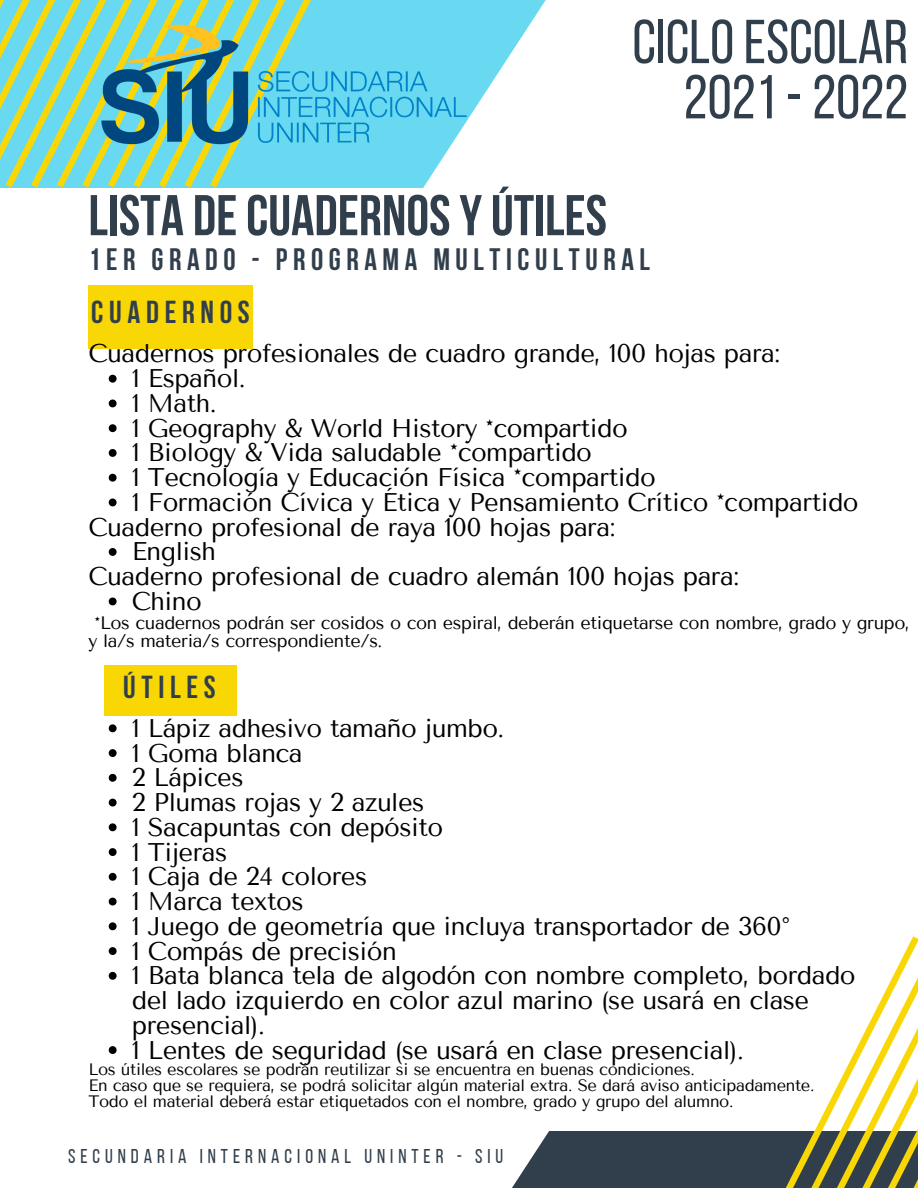
<style>
.page{position:relative;width:918px;height:1188px;background:#fff}
.page>*{position:absolute;margin:0;border:0;box-sizing:border-box;transform-origin:0 0}
.t1{font:61.95px "Bebas Neue";color:#313f4c}
.t2{font:700 57.3px "Bebas Neue";color:#313f4c}
.t3{font:700 31.65px "Bebas Neue";letter-spacing:.18em;color:#313f4c}
.t4{font:700 30.9px "Bebas Neue";letter-spacing:.18em;color:#313f4c}
.t5{font:25.5px/24.8px "Tenor Sans";letter-spacing:-.02em;color:#000}
.t6{font:19.95px "Bebas Neue";letter-spacing:.25em;color:#313f4c}
.t7{font:18px/18px "Tenor Sans";letter-spacing:-.02em;color:#000}
.t8{font:16.5px "Tenor Sans";letter-spacing:-.02em;color:#000}
</style>
<div class="page">
<svg style="left:512px;top:1131px;width:136px;height:57px;background:#4d5964"></svg>
<svg style="left:481px;top:0;width:65px;height:99px"></svg>
<svg style="left:0;top:0;width:80px;height:188px;background:#90d8af"></svg>
<svg style="left:648px;top:936px;width:270px;height:252px"></svg>
<div style="left:88px;top:285px;width:165px;height:63px;background:#f9d705"></div>
<img style="left:80px;top:0;width:400px;height:188px">
<svg style="left:109px;top:375px;width:8px;height:8px"></svg>
<svg style="left:109px;top:400px;width:8px;height:7px"></svg>
<svg style="left:109px;top:424px;width:8px;height:8px"></svg>
<svg style="left:109px;top:449px;width:8px;height:8px"></svg>
<svg style="left:109px;top:474px;width:8px;height:8px"></svg>
<svg style="left:109px;top:499px;width:8px;height:7px"></svg>
<svg style="left:109px;top:548px;width:8px;height:8px"></svg>
<svg style="left:109px;top:598px;width:8px;height:7px"></svg>
<div style="left:104px;top:665px;width:133px;height:51px;background:#f9d705"></div>
<svg style="left:109px;top:724px;width:8px;height:8px"></svg>
<svg style="left:109px;top:749px;width:8px;height:8px"></svg>
<svg style="left:109px;top:774px;width:8px;height:8px"></svg>
<svg style="left:109px;top:799px;width:8px;height:8px"></svg>
<svg style="left:109px;top:823px;width:8px;height:8px"></svg>
<svg style="left:109px;top:848px;width:8px;height:8px"></svg>
<svg style="left:109px;top:873px;width:8px;height:8px"></svg>
<svg style="left:109px;top:898px;width:8px;height:8px"></svg>
<svg style="left:109px;top:922px;width:8px;height:8px"></svg>
<svg style="left:109px;top:947px;width:8px;height:8px"></svg>
<svg style="left:109px;top:972px;width:8px;height:8px"></svg>
<svg style="left:109px;top:1046px;width:8px;height:8px"></svg>
<p class="t1" style="left:632px;top:17px;width:277px">CICLOESCOLAR</p>
<p class="t1" style="left:684px;top:72px;width:226px">2021-2022</p>
<p class="t2" style="left:88px;top:192px;width:520px">LISTA DECUADERNOSYÚTILES</p>
<p class="t4" style="left:88px;top:247px;width:563px">1ER GRADO - PROGRAMA MULTICULTURAL</p>
<p class="t3" style="left:91px;top:299px;width:160px">CUADERNOS</p>
<p class="t5" style="left:88px;top:341px;width:693px">Cuadernos profesionales de cuadro grande, 100 hojas para:</p>
<p class="t5" style="left:132px;top:366px;width:115px">1 Español.</p>
<p class="t5" style="left:132px;top:391px;width:86px">1 Math.</p>
<p class="t5" style="left:132px;top:416px;width:498px">1 Geography &amp; World History *compartido</p>
<p class="t5" style="left:132px;top:440px;width:462px">1 Biology &amp; Vida saludable *compartido</p>
<p class="t5" style="left:132px;top:465px;width:526px">1 Tecnología y Educación Física *compartido</p>
<p class="t5" style="left:132px;top:490px;width:728px">1 Formación Cívica y Ética y Pensamiento Crítico *compartido</p>
<p class="t5" style="left:132px;top:539px;width:86px">English</p>
<p class="t5" style="left:132px;top:589px;width:72px">Chino</p>
<p class="t5" style="left:88px;top:515px;width:529px">Cuaderno profesional de raya 100 hojas para:</p>
<p class="t5" style="left:88px;top:564px;width:652px">Cuaderno profesional de cuadro alemán 100 hojas para:</p>
<p class="t7" style="left:88px;top:614px;width:823px;text-indent:6px">*Los cuadernos podrán ser cosidos o con espiral, deberán etiquetarse con nombre, grado y grupo, y la/s materia/s correspondiente/s.</p>
<p class="t3" style="left:123px;top:674px;width:94px">ÚTILES</p>
<p class="t5" style="left:132px;top:716px;width:374px">1 Lápiz adhesivo tamaño jumbo.</p>
<p class="t5" style="left:132px;top:741px;width:172px">1 Goma blanca</p>
<p class="t5" style="left:132px;top:765px;width:113px">2 Lápices</p>
<p class="t5" style="left:132px;top:790px;width:294px">2 Plumas rojas y 2 azules</p>
<p class="t5" style="left:132px;top:815px;width:313px">1 Sacapuntas con depósito</p>
<p class="t5" style="left:132px;top:840px;width:97px">1 Tijeras</p>
<p class="t5" style="left:132px;top:864px;width:237px">1 Caja de 24 colores</p>
<p class="t5" style="left:132px;top:889px;width:173px">1 Marca textos</p>
<p class="t5" style="left:132px;top:914px;width:661px">1 Juego de geometría que incluya transportador de 360°</p>
<p class="t5" style="left:132px;top:939px;width:267px">1 Compás de precisión</p>
<p class="t5" style="left:132px;top:963px;width:725px">1 Bata blanca tela de algodón con nombre completo, bordado del lado izquierdo en color azul marino (se usará en clase presencial).</p>
<p class="t5" style="left:132px;top:1038px;width:614px">1 Lentes de seguridad (se usará en clase presencial).</p>
<p class="t8" style="left:88px;top:1060px;width:608px">Los útiles escolares se podrán reutilizar si se encuentra en buenas condiciones.</p>
<p class="t8" style="left:88px;top:1076px;width:728px">En caso que se requiera, se podrá solicitar algún material extra. Se dará aviso anticipadamente.</p>
<p class="t8" style="left:88px;top:1092px;width:647px">Todo el material deberá estar etiquetados con el nombre, grado y grupo del alumno.</p>
<p class="t6" style="left:68px;top:1148px;width:437px">SECUNDARIA INTERNACIONAL UNINTER - SIU</p>
</div>
